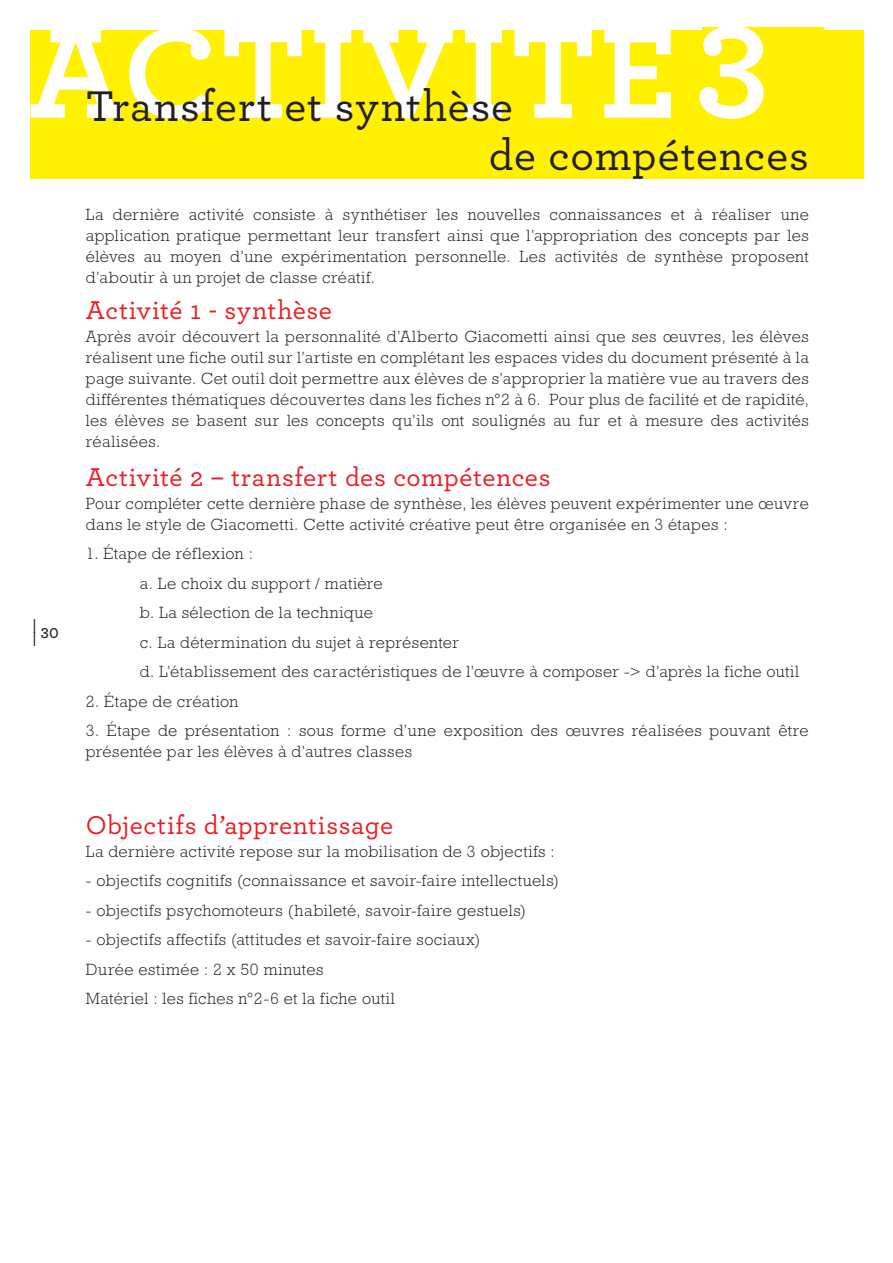
<style>
.page{position:relative;width:893px;height:1263px;background:#fff}
.page>*{position:absolute;margin:0;border:0;box-sizing:border-box;transform-origin:0 0}
.t1{font:700 141px "Archer Pro";color:#fff}
.Heading_2{font:500 45px "Archer Pro";letter-spacing:.015em;color:#231f20}
.Heading_2-2{font:500 27px "Archer Pro";letter-spacing:.02em;color:#ee1d23}
.t2{font:300 16.5px/21px "Rockwell Std";letter-spacing:.025em;color:#231f20;text-align:justify}
.t3{font:600 15px "Archer Pro";color:#231f20}
</style>
<div class="page">
<div style="left:31px;top:30px;width:833px;height:148px;background:#fff101"></div>
<svg style="left:31px;top:30px;width:640px;height:89px"></svg>
<div style="left:702px;top:27px;width:122px;height:121px;background:#fff101"></div>
<p class="t3" style="left:32px;top:614px;width:6px">|</p>
<p class="t3" style="left:41px;top:621px;width:20px">30</p>
<p class="t3" style="left:32px;top:627px;width:6px">|</p>
<p class="t1" style="left:697px;top:-57px;width:72px">3</p>
<p class="Heading_2" style="left:86px;top:74px;width:429px">Transfert et synthèse</p>
<p class="Heading_2" style="left:489px;top:122px;width:321px">de compétences</p>
<p class="t2" style="left:86px;top:204px;width:724px">La dernière activité consiste à synthétiser les nouvelles connaissances et à réaliser une application pratique permettant leur transfert ainsi que l’appropriation des concepts par les élèves au moyen d’une expérimentation personnelle. Les activités de synthèse proposent d’aboutir à un projet de classe créatif.</p>
<p class="Heading_2-2" style="left:86px;top:291px;width:248px">Activité 1 - synthèse</p>
<p class="t2" style="left:86px;top:326px;width:724px">Après avoir découvert la personnalité d’Alberto Giacometti ainsi que ses œuvres, les élèves réalisent une fiche outil sur l’artiste en complétant les espaces vides du document présenté à la page suivante. Cet outil doit permettre aux élèves de s’approprier la matière vue au travers des différentes thématiques découvertes dans les fiches n°2 à 6. Pour plus de facilité et de rapidité, les élèves se basent sur les concepts qu’ils ont soulignés au fur et à mesure des activités réalisées.</p>
<p class="Heading_2-2" style="left:86px;top:458px;width:466px">Activité 2 – transfert des compétences</p>
<p class="t2" style="left:86px;top:492px;width:724px">Pour compléter cette dernière phase de synthèse, les élèves peuvent expérimenter une œuvre dans le style de Giacometti. Cette activité créative peut être organisée en 3 étapes :</p>
<p class="t2" style="left:86px;top:543px;width:168px">1. Étape de réflexion :</p>
<p class="t2" style="left:140px;top:573px;width:244px">a. Le choix du support / matière</p>
<p class="t2" style="left:140px;top:602px;width:235px">b. La sélection de la technique</p>
<p class="t2" style="left:140px;top:632px;width:320px">c. La détermination du sujet à représenter</p>
<p class="t2" style="left:140px;top:661px;width:661px">d. L’établissement des caractéristiques de l’œuvre à composer -&gt; d’après la fiche outil</p>
<p class="t2" style="left:86px;top:691px;width:154px">2. Étape de création</p>
<p class="t2" style="left:86px;top:720px;width:724px">3. Étape de présentation : sous forme d’une exposition des œuvres réalisées pouvant être présentée par les élèves à d’autres classes</p>
<p class="Heading_2-2" style="left:86px;top:806px;width:309px">Objectifs d’apprentissage</p>
<p class="t2" style="left:86px;top:841px;width:470px">La dernière activité repose sur la mobilisation de 3 objectifs :</p>
<p class="t2" style="left:86px;top:870px;width:475px">- objectifs cognitifs (connaissance et savoir-faire intellectuels)</p>
<p class="t2" style="left:86px;top:900px;width:442px">- objectifs psychomoteurs (habileté, savoir-faire gestuels)</p>
<p class="t2" style="left:86px;top:929px;width:396px">- objectifs affectifs (attitudes et savoir-faire sociaux)</p>
<p class="t2" style="left:86px;top:959px;width:239px">Durée estimée : 2 x 50 minutes</p>
<p class="t2" style="left:86px;top:988px;width:310px">Matériel : les fiches n°2-6 et la fiche outil</p>
</div>
